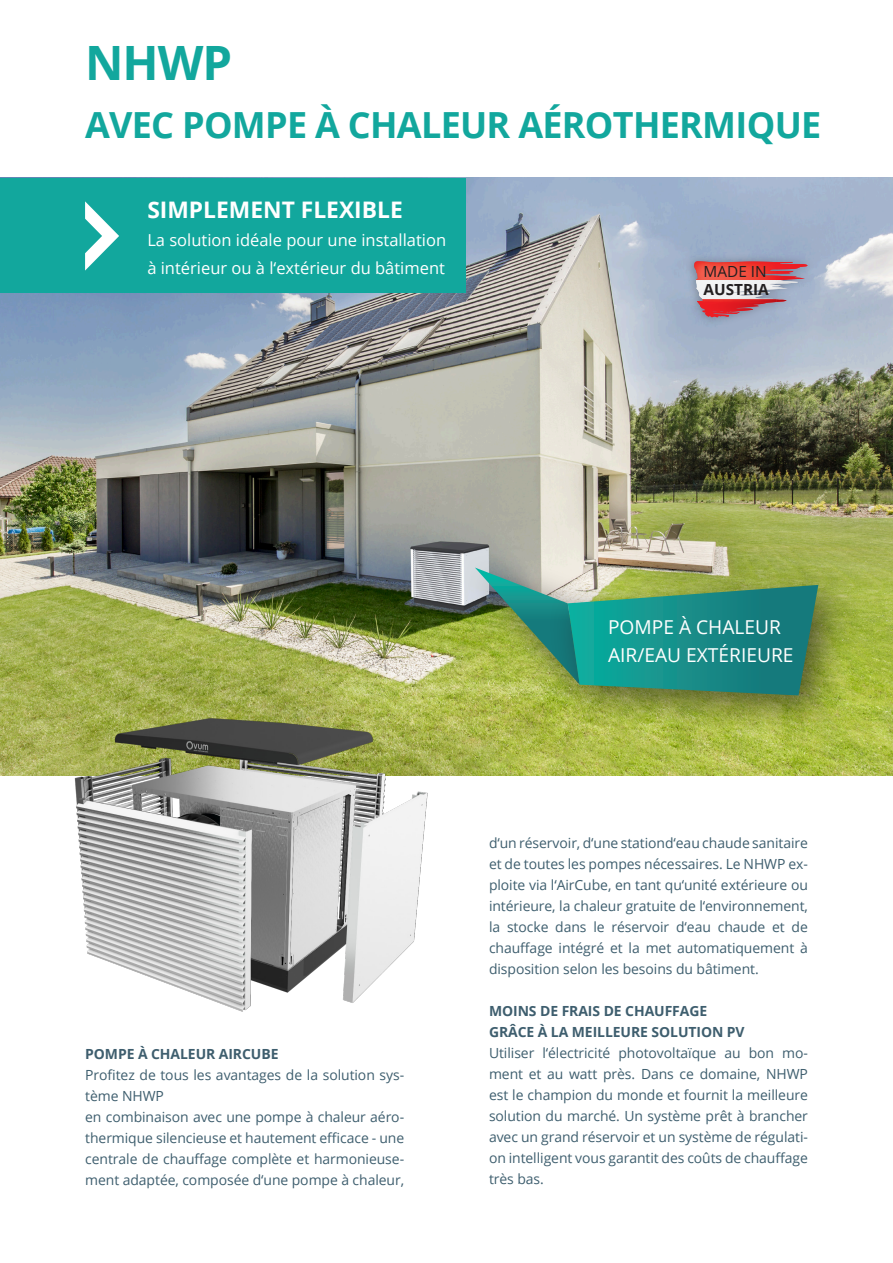
<style>
.page{position:relative;width:893px;height:1263px;background:#fff}
.page>*{position:absolute;margin:0;border:0;box-sizing:border-box;transform-origin:0 0}
.t1{font:700 47.25px "Open Sans";color:#12a79d}
.t2{font:700 36px "Open Sans";letter-spacing:-.02em;color:#12a79d}
.t3{font:700 22.8px "Open Sans";color:#fff}
.t4{font:19.2px "Open Sans";color:#fff}
.t5{font:16.5px "Open Sans";color:#fff}
.t6{font:700 15.3px "Open Sans";color:#231f20}
.t7{font:15.3px "Open Sans";color:#231f20}
.Fließtext{font:13.95px/21px "Open Sans";letter-spacing:-.005em;color:#3e5e6e;text-align:justify}
.Fließtext-2{font:700 13.95px "Open Sans";letter-spacing:-.005em;color:#3e5e6e}
</style>
<div class="page">
<img style="left:0;top:178px;width:893px;height:597px">
<div style="left:0;top:178px;width:466px;height:115px;background:#12a79d"></div>
<svg style="left:85px;top:201px;width:34px;height:70px"></svg>
<hr style="left:892px;top:178px;width:1px;height:83px;background:#3e5e6e">
<div style="left:460px;top:551px;width:163px;height:173px;background:#231f20;opacity:.62"></div>
<div style="left:548px;top:565px;width:313px;height:175px;background:#231f20;opacity:.62"></div>
<svg style="left:475px;top:567px;width:343px;height:128px;background:#4d9977"></svg>
<img style="left:1px;top:631px;width:462px;height:381px">
<div style="left:685px;top:252px;width:130px;height:74px;background:#231f20;opacity:.33"></div>
<img style="left:776px;top:262px;width:31px;height:7px">
<img style="left:694px;top:261px;width:82px;height:4px">
<svg style="left:694px;top:265px;width:111px;height:52px"></svg>
<p class="t1" style="left:85px;top:29px;width:149px">NHWP</p>
<p class="t2" style="left:85px;top:99px;width:738px">AVEC POMPE À CHALEUR AÉROTHERMIQUE</p>
<p class="t3" style="left:147px;top:193px;width:257px">SIMPLEMENT FLEXIBLE</p>
<p class="t5" style="left:147px;top:228px;width:300px">La solution idéale pour une installation</p>
<p class="t5" style="left:147px;top:257px;width:299px">à intérieur ou à l‘extérieur du bâtiment</p>
<p class="t7" style="left:704px;top:261px;width:65px">MADE IN</p>
<p class="t6" style="left:704px;top:278px;width:67px">AUSTRIA</p>
<p class="Fließtext-2" style="left:85px;top:1044px;width:195px">POMPE À CHALEUR AIRCUBE</p>
<p class="Fließtext" style="left:85px;top:1064px;width:320px">Profitez de tous les avantages de la solution sys&shy;tème NHWP</p>
<p class="Fließtext" style="left:85px;top:1106px;width:320px">en combinaison avec une pompe à chaleur aéro&shy;thermique silencieuse et hautement efficace - une centrale de chauffage complète et harmonieuse&shy;ment adaptée, composée d‘une pompe à chaleur,</p>
<p class="t4" style="left:608px;top:614px;width:174px">POMPE À CHALEUR</p>
<p class="t4" style="left:608px;top:642px;width:187px">AIR/EAU EXTÉRIEURE</p>
<p class="Fließtext" style="left:489px;top:832px;width:320px">d‘un réservoir, d‘une stationd‘eau chaude sanitaire et de toutes les pompes nécessaires. Le NHWP ex&shy;ploite via l‘AirCube, en tant qu‘unité extérieure ou intérieure, la chaleur gratuite de l‘environnement, la stocke dans le réservoir d‘eau chaude et de chauffage intégré et la met automatiquement à disposition selon les besoins du bâtiment.</p>
<p class="Fließtext-2" style="left:489px;top:1001px;width:220px">MOINS DE FRAIS DE CHAUFFAGE</p>
<p class="Fließtext-2" style="left:489px;top:1022px;width:257px">GRÂCE À LA MEILLEURE SOLUTION PV</p>
<p class="Fließtext" style="left:489px;top:1042px;width:320px">Utiliser l‘électricité photovoltaïque au bon mo&shy;ment et au watt près. Dans ce domaine, NHWP est le champion du monde et fournit la meilleure solution du marché. Un système prêt à brancher avec un grand réservoir et un système de régulati&shy;on intelligent vous garantit des coûts de chauffage très bas.</p>
</div>
